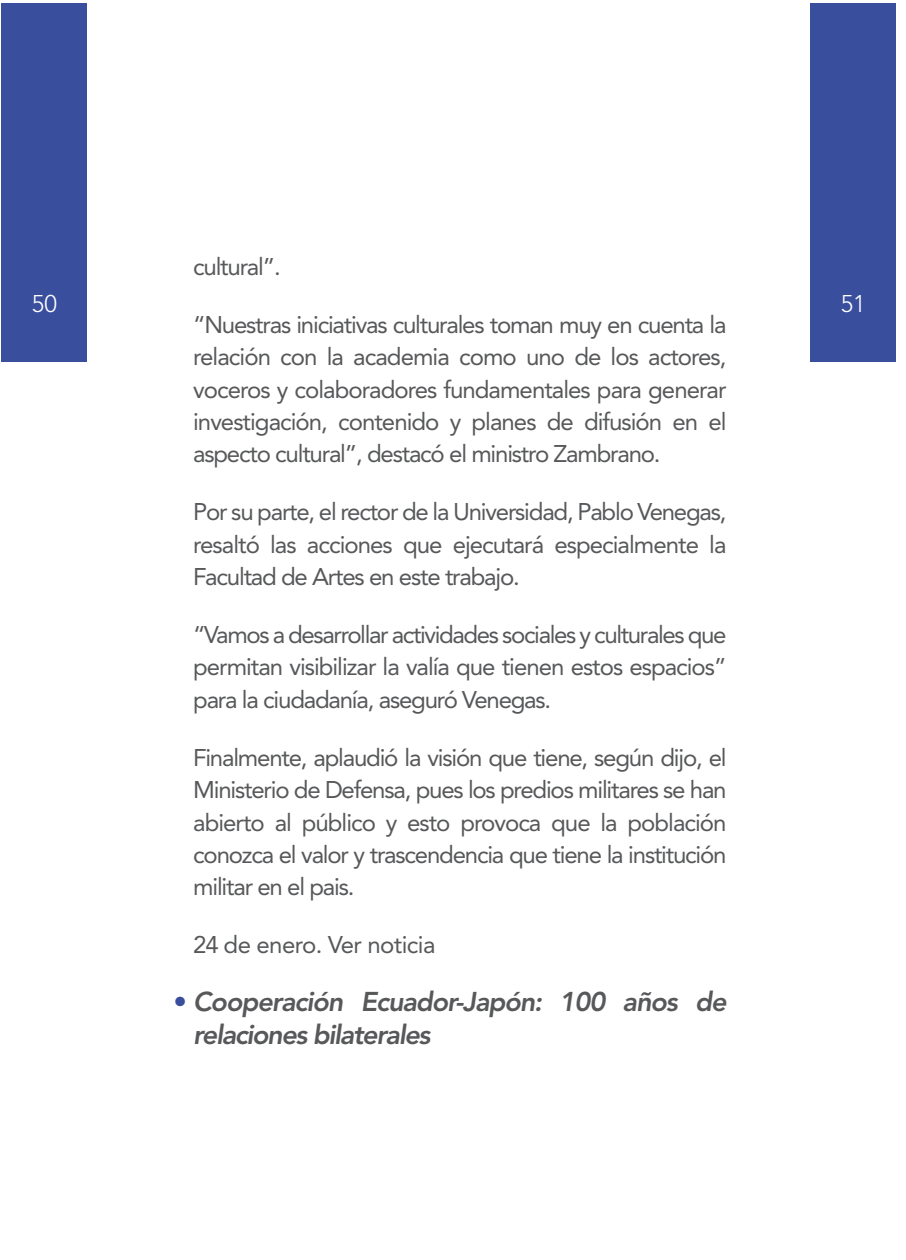
<style>
.page{position:relative;width:906px;height:1260px;background:#fff}
.page>*{position:absolute;margin:0;border:0;box-sizing:border-box;transform-origin:0 0}
.t1{font:italic 800 27px/32.4px "Avenir LT Std";letter-spacing:-.04em;color:#57585a}
.t2{font:24px/32.4px "Avenir LT Std";letter-spacing:-.05em;color:#57585a;text-align:justify}
.t3{font:24px "Avenir LT Std";letter-spacing:-.025em;color:#57585a}
.t4{font:300 24px "Avenir LT Std";color:#fff}
.s1{font-weight:400;font-style:normal;color:#3a4e9e}
</style>
<div class="page">
<div style="left:810px;top:3px;width:85px;height:358px;background:#3a4e9e"></div>
<div style="left:2px;top:3px;width:85px;height:358px;background:#3a4e9e"></div>
<p class="t2" style="left:193px;top:252px;width:89px">cultural”.</p>
<p class="t2" style="left:193px;top:310px;width:534px">“Nuestras iniciativas culturales toman muy en cuenta la relación con la academia como uno de los actores, voceros y colaboradores fundamentales para generar investigación, contenido y planes de difusión en el aspecto cultural”, destacó el ministro Zambrano.</p>
<p class="t2" style="left:193px;top:498px;width:534px">Por su parte, el rector de la Universidad, Pablo Venegas, resaltó las acciones que ejecutará especialmente la Facultad de Artes en este trabajo.</p>
<p class="t2" style="left:193px;top:620px;width:534px">“Vamos a desarrollar actividades sociales y culturales que permitan visibilizar la valía que tienen estos espacios” para la ciudadanía, aseguró Venegas.</p>
<p class="t2" style="left:193px;top:743px;width:534px">Finalmente, aplaudió la visión que tiene, según dijo, el Ministerio de Defensa, pues los predios militares se han abierto al público y esto provoca que la población conozca el valor y trascendencia que tiene la institución militar en el pais.</p>
<p class="t3" style="left:193px;top:935px;width:244px">24 de enero. Ver noticia</p>
<p class="t1" style="left:193px;top:988px;width:534px;text-indent:-20px"><span class="s1">•</span> Cooperación Ecuador-Japón: 100 años de relaciones bilaterales</p>
<p class="t4" style="left:32px;top:294px;width:26px">50</p>
<p class="t4" style="left:840px;top:294px;width:26px">51</p>
</div>
